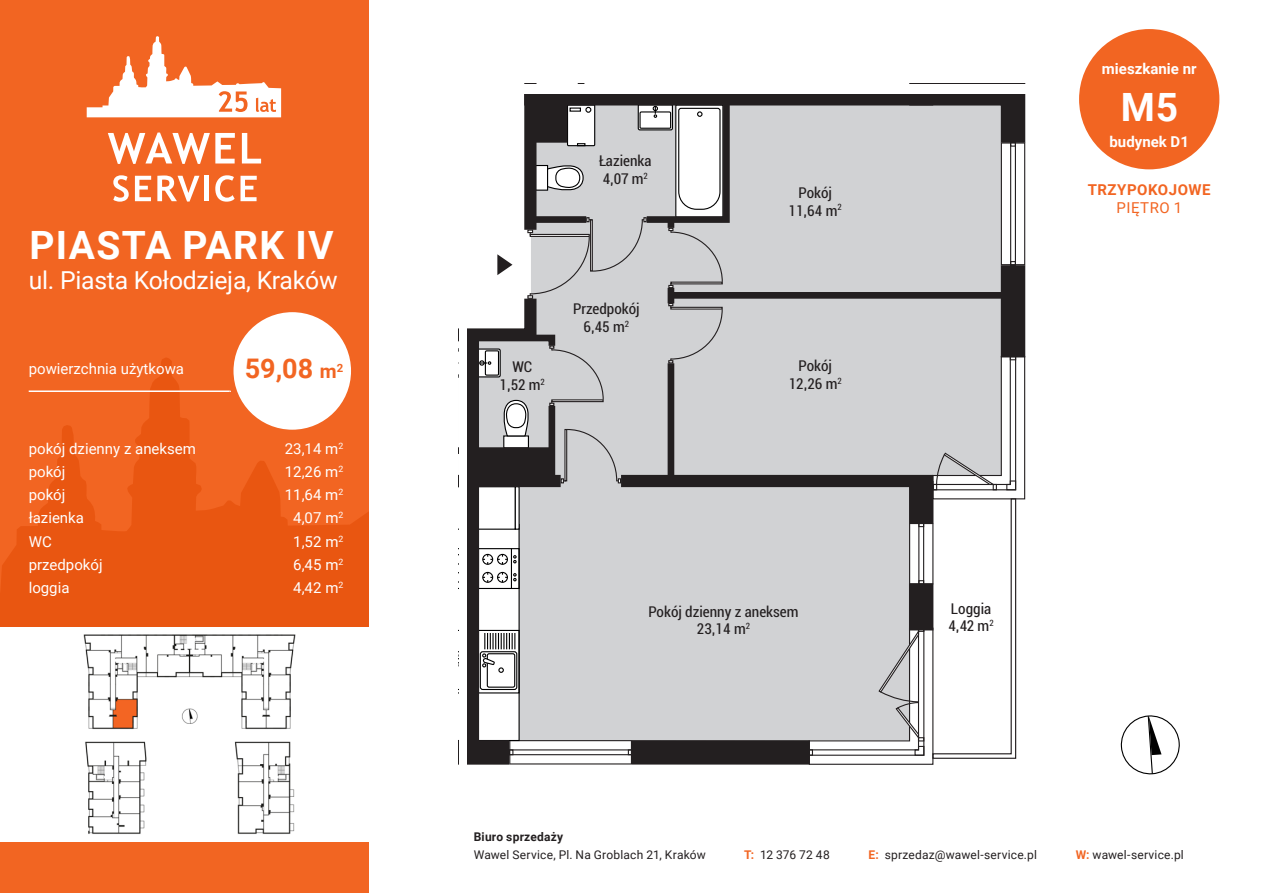
<style>
.page{position:relative;width:1263px;height:893px;background:#fff}
.page>*{position:absolute;margin:0;border:0;box-sizing:border-box;transform-origin:0 0}
.t1{font:700 39px "Roboto";letter-spacing:.035em;color:#fff}
.t2{font:700 27px "Roboto";color:#f26522}
.t3{font:24.75px "Roboto";letter-spacing:-.01em;color:#fff}
.t4{font:condensed 15.6px/17.9px "Roboto";color:#231f20;text-align:center}
.t5{font:15px "Roboto";color:#fff}
.t6{font:700 15px "Roboto";color:#fff}
.t7{font:700 15px "Roboto";letter-spacing:.035em;color:#f26522}
.t8{font:15px "Roboto";letter-spacing:.035em;color:#f26522}
.t9{font:12px "Roboto";letter-spacing:.015em;color:#231f20}
.t10{font:700 12px "Roboto";letter-spacing:.02em;color:#231f20}
.s1{font-size:19.5px}
.s2{font-weight:700;color:#f26522}
</style>
<div class="page">
<div style="left:0;top:0;width:369px;height:893px;background:#f26522"></div>
<svg style="left:0;top:358px;width:369px;height:270px;fill:#e95611"></svg>
<svg style="left:87px;top:36px;width:194px;height:81px"></svg>
<svg style="left:157px;top:175px;width:42px;height:27px"></svg>
<div style="left:204px;top:176px;width:5px;height:25px;background:#fff"></div>
<svg style="left:242px;top:133px;width:19px;height:30px"></svg>
<svg style="left:215px;top:175px;width:42px;height:27px"></svg>
<svg style="left:113px;top:175px;width:16px;height:27px"></svg>
<svg style="left:135px;top:176px;width:16px;height:25px"></svg>
<svg style="left:108px;top:133px;width:127px;height:31px"></svg>
<div style="left:733px;top:105px;width:268px;height:635px;background:#d1d2d4"></div>
<svg style="left:808px;top:355px;width:218px;height:410px"></svg>
<svg style="left:897px;top:94px;width:129px;height:172px;background:#c1c1c3"></svg>
<div style="left:1001px;top:265px;width:24px;height:92px;background:#231f20"></div>
<svg style="left:459px;top:740px;width:50px;height:25px"></svg>
<div style="left:632px;top:740px;width:178px;height:25px;background:#231f20"></div>
<div style="left:909px;top:583px;width:24px;height:47px;background:#231f20"></div>
<div style="left:909px;top:481px;width:24px;height:42px;background:#231f20"></div>
<div style="left:621px;top:475px;width:312px;height:12px;background:#231f20"></div>
<div style="left:524px;top:93px;width:409px;height:12px;background:#231f20"></div>
<div style="left:670px;top:292px;width:332px;height:7px;background:#231f20"></div>
<svg style="left:459px;top:93px;width:274px;height:671px"></svg>
<div style="left:0;top:628px;width:374px;height:214px;background:#fff"></div>
<img style="left:83px;top:634px;width:213px;height:200px">
<div style="left:1079px;top:29px;width:140px;height:140px;background:#f26522;border-radius:50%"></div>
<div style="left:230px;top:309px;width:124px;height:124px;background:#fff;border-radius:50%"></div>
<hr style="left:29px;top:390px;width:201px;height:2px;background:#fff">
<div style="left:227px;top:306px;width:130px;height:130px;border:6px solid #f26522;border-radius:50%"></div>
<svg style="left:1120px;top:715px;width:60px;height:60px"></svg>
<h1 class="t1" style="left:29px;top:218px;width:306px">PIASTA PARK IV</h1>
<h3 class="t3" style="left:29px;top:262px;width:310px">ul. Piasta Kołodzieja, Kraków</h3>
<p class="t5" style="left:29px;top:358px;width:157px">powierzchnia użytkowa</p>
<h2 class="t2" style="left:245px;top:350px;width:100px">59,08 <span class="s1">m</span><sup>2</sup></h2>
<p class="t5" style="left:29px;top:438px;width:169px">pokój dzienny z aneksem</p>
<p class="t5" style="left:285px;top:438px;width:60px">23,14 m<sup>2</sup></p>
<p class="t5" style="left:29px;top:461px;width:38px">pokój</p>
<p class="t5" style="left:285px;top:461px;width:60px">12,26 m<sup>2</sup></p>
<p class="t5" style="left:29px;top:484px;width:38px">pokój</p>
<p class="t5" style="left:285px;top:484px;width:60px">11,64 m<sup>2</sup></p>
<p class="t5" style="left:29px;top:507px;width:57px">łazienka</p>
<p class="t5" style="left:293px;top:507px;width:52px">4,07 m<sup>2</sup></p>
<p class="t5" style="left:29px;top:531px;width:25px">WC</p>
<p class="t5" style="left:293px;top:531px;width:52px">1,52 m<sup>2</sup></p>
<p class="t5" style="left:29px;top:554px;width:75px">przedpokój</p>
<p class="t5" style="left:293px;top:554px;width:52px">6,45 m<sup>2</sup></p>
<p class="t5" style="left:29px;top:577px;width:42px">loggia</p>
<p class="t5" style="left:293px;top:577px;width:52px">4,42 m<sup>2</sup></p>
<p class="t4" style="left:599px;top:152px;width:54px;text-align:left">Łazienka<br>4,07 m<sup>2</sup></p>
<p class="t4" style="left:499px;top:357px;width:47px">WC<br>1,52 m<sup>2</sup></p>
<p class="t4" style="left:573px;top:299px;width:68px">Przedpokój<br>6,45 m<sup>2</sup></p>
<p class="t4" style="left:788px;top:183px;width:55px">Pokój<br>11,64 m<sup>2</sup></p>
<p class="t4" style="left:789px;top:356px;width:55px">Pokój<br>12,26 m<sup>2</sup></p>
<p class="t4" style="left:648px;top:602px;width:152px">Pokój dzienny z aneksem<br>23,14 m<sup>2</sup></p>
<p class="t4" style="left:948px;top:599px;width:47px;text-align:left">Loggia<br>4,42 m<sup>2</sup></p>
<p class="t6" style="left:1102px;top:58px;width:96px">mieszkanie nr</p>
<h1 class="t1" style="left:1121px;top:80px;width:59px">M5</h1>
<p class="t6" style="left:1109px;top:131px;width:81px">budynek D1</p>
<p class="t7" style="left:1088px;top:179px;width:124px">TRZYPOKOJOWE</p>
<p class="t8" style="left:1116px;top:197px;width:67px">PIĘTRO 1</p>
<p class="t10" style="left:474px;top:828px;width:91px">Biuro sprzedaży</p>
<p class="t9" style="left:474px;top:847px;width:233px">Wawel Service, Pl. Na Groblach 21, Kraków</p>
<p class="t9" style="left:744px;top:847px;width:87px"><span class="s2">T:</span> 12 376 72 48</p>
<p class="t9" style="left:868px;top:847px;width:170px"><span class="s2">E:</span> sprzedaz@wawel-service.pl</p>
<p class="t9" style="left:1076px;top:847px;width:110px"><span class="s2">W:</span> wawel-service.pl</p>
</div>
